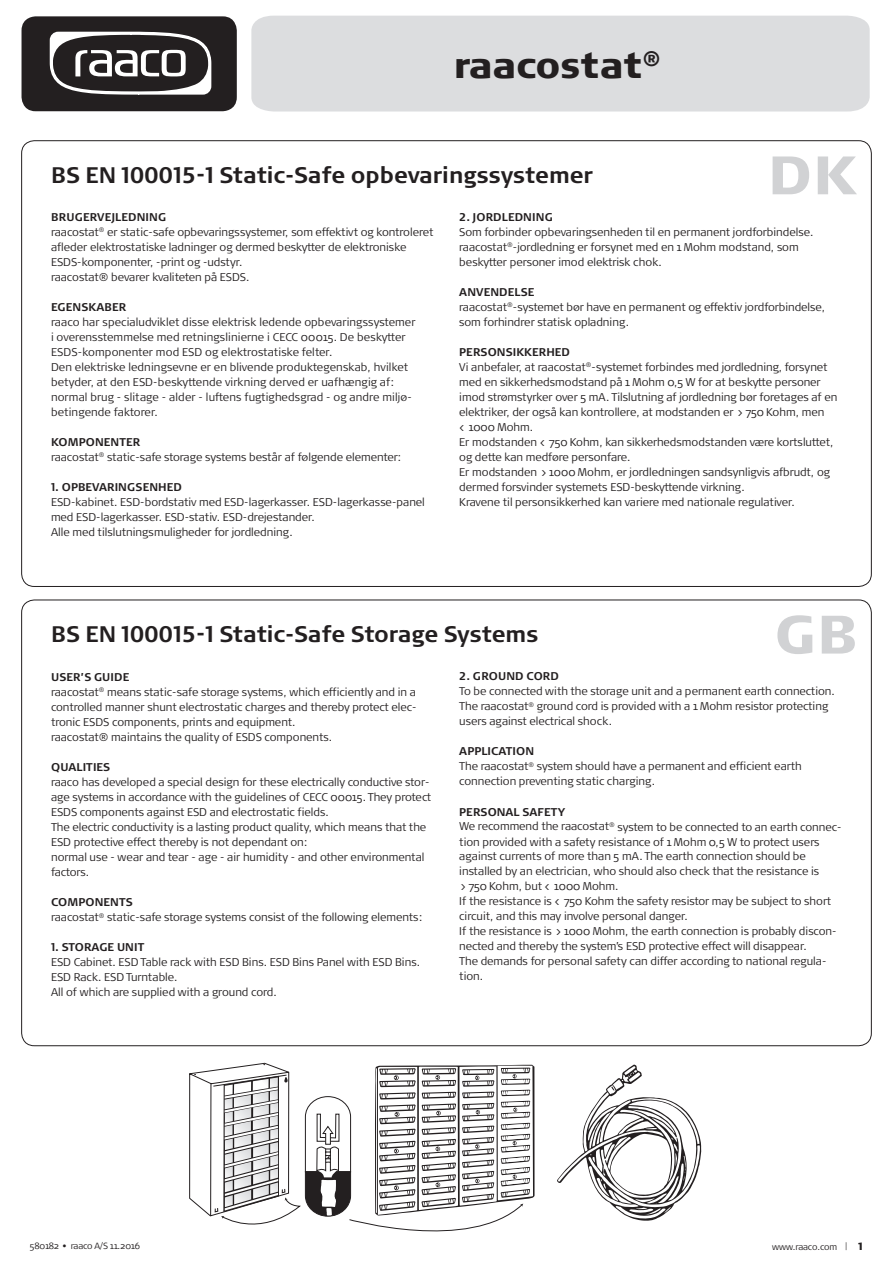
<style>
.page{position:relative;width:893px;height:1263px;background:#fff}
.page>*{position:absolute;margin:0;border:0;box-sizing:border-box;transform-origin:0 0}
.t1{font:900 54px "Signa OT";color:#d1d2d4}
.t2{font:900 36px "Signa OT";letter-spacing:-.01em;color:#231f20}
.t3{font:700 22.5px "Signa OT";color:#231f20}
.t4{font:300 11.25px/15px "Signa OT";color:#231f20}
.t5{font:700 11.25px "Signa OT";letter-spacing:.01em;color:#231f20}
.t6{font:300 9px "Signa OT";letter-spacing:-.02em;color:#231f20}
.s1{font-weight:700}
.s2{font-weight:900;font-size:10.5px}
</style>
<div class="page">
<svg style="left:189px;top:1063px;width:345px;height:168px"></svg>
<svg style="left:557px;top:1064px;width:144px;height:157px"></svg>
<div style="left:22px;top:16px;width:215px;height:95px;background:#231f20;border-radius:14px"></div>
<div style="left:251px;top:16px;width:619px;height:96px;background:#dcdddf"></div>
<svg style="left:50px;top:32px;width:161px;height:63px"></svg>
<h2 class="t2" style="left:454px;top:42px;width:208px">raacostat<sup>®</sup></h2>
<h3 class="t3" style="left:51px;top:162px;width:544px">BS EN 100015-1 STATIC-SAFE OPBEVARINGSSYSTEMER</h3>
<h1 class="t1" style="left:768px;top:141px;width:91px">DK</h1>
<p class="t4" style="left:51px;top:210px;width:384px;text-indent:46px"><span class="s1">VEJLEDNING<br></span>raacostat<sup>®</sup> er static-safe opbevaringssystemer, som effektivt og kontroleret afleder elektrostatiske ladninger og dermed beskytter de elektroniske ESDS-komponenter, -print og -udstyr.<br>raacostat® bevarer kvaliteten på ESDS.</p>
<p class="t5" style="left:51px;top:301px;width:62px">EGENSKABER</p>
<p class="t4" style="left:51px;top:315px;width:366px">raaco har specialudviklet disse elektrisk ledende opbevaringssystemer i overensstemmelse med retningslinierne i CECC 00015. De beskytter ESDS-komponenter mod ESD og elektrostatiske felter.<br>Den elektriske ledningsevne er en blivende produktegenskab, hvilket betyder, at den ESD-beskyttende virkning derved er uafhængig af: normal brug - slitage - alder - luftens fugtighedsgrad - og andre miljø&shy;betingende faktorer.</p>
<p class="t4" style="left:51px;top:435px;width:351px"><span class="s1">KOMPONENTER<br></span>raacostat<sup>®</sup> static-safe storage systems består af følgende elementer:</p>
<p class="t5" style="left:51px;top:481px;width:85px">1. OPBEVARI NGSE</p>
<p class="t5" style="left:149px;top:481px;width:26px">NHED</p>
<p class="t4" style="left:51px;top:495px;width:375px">ESD-kabinet. ESD-bordstativ med ESD-lagerkasser. ESD-lagerkasse-panel med ESD-lagerkasser. ESD-stativ. ESD-drejestander.<br>Alle med tilslutningsmuligheder for jordledning.</p>
<p class="t5" style="left:51px;top:211px;width:17px">BRUGER</p>
<p class="t5" style="left:459px;top:211px;width:93px">2. JORDLEDNING</p>
<p class="t4" style="left:459px;top:225px;width:356px">Som forbinder opbevaringsenheden til en permanent jordforbindelse. raacostat<sup>®</sup>-jordledning er forsynet med en 1 Mohm modstand, som beskytter personer imod elektrisk chok.</p>
<p class="t4" style="left:459px;top:285px;width:368px"><span class="s1">ANVENDELSE<br></span>raacostat<sup>®</sup>-systemet bør have en permanent og effektiv jordforbindelse, som forhindrer statisk opladning.</p>
<p class="t5" style="left:459px;top:346px;width:8px">PERS</p>
<p class="t4" style="left:459px;top:345px;width:380px;text-indent:28px"><span class="s1">ONSIKKERHED<br></span>Vi anbefaler, at raacostat<sup>®</sup>-systemet forbindes med jordledning, forsynet med en sikkerhedsmodstand på 1 Mohm 0,5 W for at beskytte personer imod strømstyrker over 5 mA. Tilslutning af jordledning bør foretages af en elektriker, der også kan kontrollere, at modstanden er &gt; 750 Kohm, men<br>&lt; 1000 Mohm.<br>Er modstanden &lt; 750 Kohm, kan sikkerhedsmodstanden være kortsluttet, og dette kan medføre personfare.<br>Er modstanden &gt; 1000 Mohm, er jordledningen sandsynligvis afbrudt, og dermed forsvinder systemets ESD-beskyttende virkning.<br>Kravene til personsikkerhed kan variere med nationale regulativer.</p>
<h3 class="t3" style="left:51px;top:621px;width:489px">BS EN 100015-1 STATIC-SAFE STORAGE SYSTEMS</h3>
<h1 class="t1" style="left:774px;top:600px;width:84px">GB</h1>
<p class="t4" style="left:51px;top:670px;width:367px"><span class="s1">USER’S GUIDE<br></span>raacostat<sup>®</sup> means static-safe storage systems, which efficiently and in a controlled manner shunt electrostatic charges and thereby protect elec&shy;tronic ESDS components, prints and equipment.<br>raacostat® maintains the quality of ESDS components.</p>
<p class="t5" style="left:51px;top:761px;width:49px">QUALITIES</p>
<p class="t4" style="left:51px;top:775px;width:382px">raaco has developed a special design for these electrically conductive stor&shy;age systems in accordance with the guidelines of CECC 00015. They protect ESDS components against ESD and electrostatic fields.<br>The electric conductivity is a lasting product quality, which means that the ESD protective effect thereby is not dependant on:<br>normal use - wear and tear - age - air humidity - and other environmental factors.</p>
<p class="t4" style="left:51px;top:895px;width:373px"><span class="s1">COMPONENTS<br></span>raacostat<sup>®</sup> static-safe storage systems consist of the following elements:</p>
<p class="t5" style="left:51px;top:941px;width:95px">1. STORAGE UNIT</p>
<p class="t4" style="left:51px;top:955px;width:371px">ESD Cabinet. ESD Table rack with ESD Bins. ESD Bins Panel with ESD Bins.<br>ESD Rack. ESD Turntable.<br>All of which are supplied with a ground cord.</p>
<p class="t5" style="left:459px;top:670px;width:92px">2. GROUND CORD</p>
<p class="t4" style="left:459px;top:684px;width:377px">To be connected with the storage unit and a permanent earth connection.<br>The raacostat<sup>®</sup> ground cord is provided with a 1 Mohm resistor protecting users against electrical shock.</p>
<p class="t4" style="left:459px;top:744px;width:344px"><span class="s1">APPLICATI ON<br></span>The raacostat<sup>®</sup> system should have a permanent and efficient earth connection preventing static charging.</p>
<p class="t5" style="left:459px;top:805px;width:8px">PERS</p>
<p class="t4" style="left:459px;top:804px;width:384px;text-indent:28px"><span class="s1">ONAL SAFETY<br></span>We recommend the raacostat<sup>®</sup> system to be connected to an earth connec&shy;tion provided with a safety resistance of 1 Mohm 0,5 W to protect users against currents of more than 5 mA. The earth connection should be installed by an electrician, who should also check that the resistance is<br>&gt; 750 Kohm, but &lt; 1000 Mohm.<br>If the resistance is &lt; 750 Kohm the safety resistor may be subject to short circuit, and this may involve personal danger.<br>If the resistance is &gt; 1000 Mohm, the earth connection is probably discon&shy;nected and thereby the system’s ESD protective effect will disappear.<br>The demands for personal safety can differ according to national regula&shy;tion.</p>
<p class="t6" style="left:30px;top:1241px;width:112px">580182 • raaco A/S 11.2016</p>
<p class="t6" style="left:772px;top:1242px;width:93px">www.raaco.com | <span class="s2">1</span></p>
</div>
